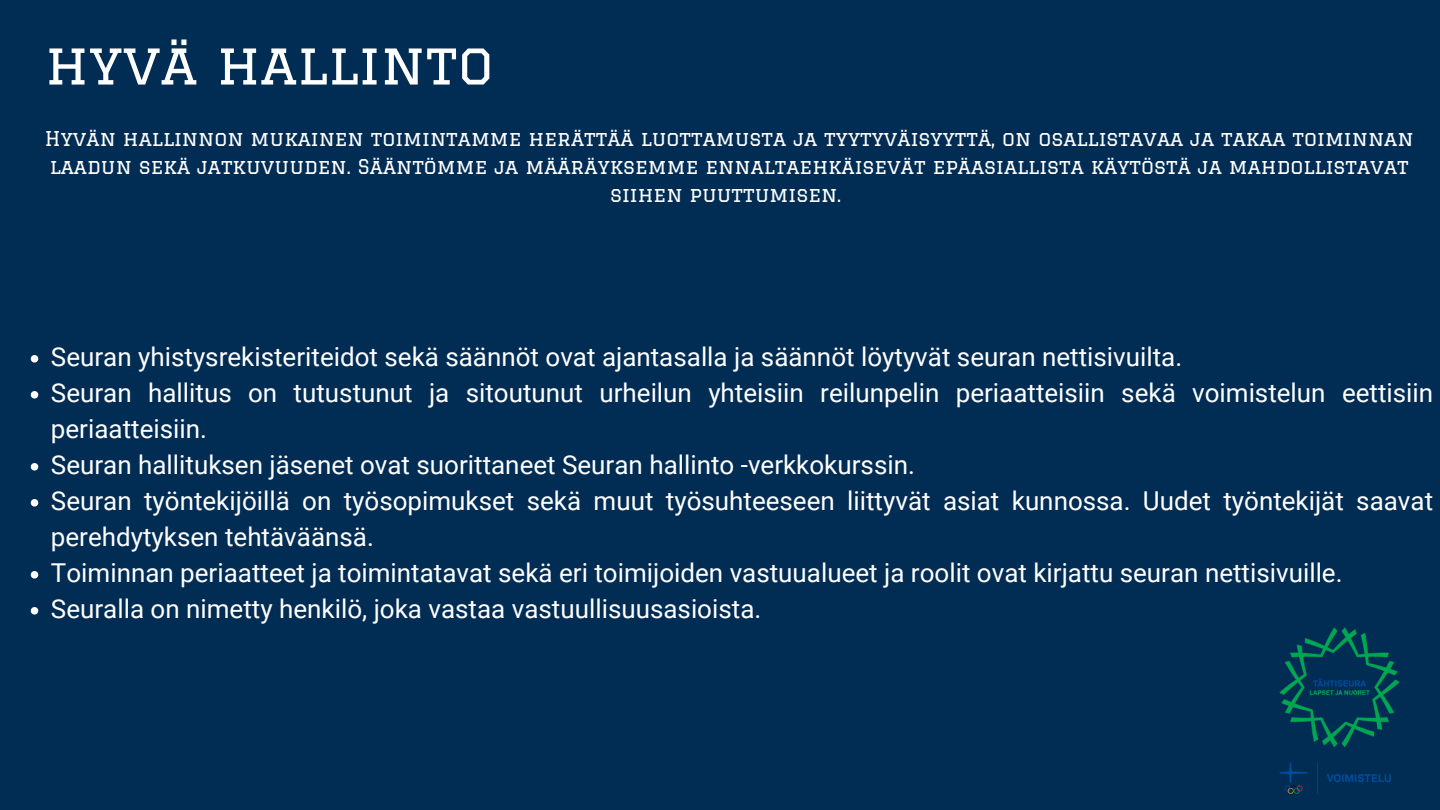
<style>
.page{position:relative;width:1440px;height:810px;background:#012c54}
.page>*{position:absolute;margin:0;border:0;box-sizing:border-box;transform-origin:0 0}
.t1{font:55.5px "Graduate";color:#fff}
.t2{font:26px/36px "Roboto";color:#fff}
.t3{font:20px/27.8px "Graduate";color:#fff;text-align:center}
</style>
<div class="page">
<img style="left:1279px;top:627px;width:121px;height:167px">
<svg style="left:31px;top:355px;width:7px;height:8px"></svg>
<svg style="left:31px;top:391px;width:7px;height:8px"></svg>
<svg style="left:31px;top:463px;width:7px;height:8px"></svg>
<svg style="left:31px;top:499px;width:7px;height:8px"></svg>
<svg style="left:31px;top:571px;width:7px;height:8px"></svg>
<svg style="left:31px;top:607px;width:7px;height:8px"></svg>
<p class="t1" style="left:45px;top:32px;width:450px">hyvä hallinto</p>
<p class="t3" style="left:45px;top:125px;width:1370px">Hyvän hallinnon mukainen toimintamme herättää luottamusta ja tyytyväisyyttä, on osallistavaa ja takaa toiminnan laadun sekä jatkuvuuden. Sääntömme ja määräyksemme ennaltaehkäisevät epäasiallista käytöstä ja mahdollistavat siihen puuttumisen.</p>
<p class="t2" style="left:51px;top:339px;width:1133px">Seuran yhistysrekisteriteidot sekä säännöt ovat ajantasalla ja säännöt löytyvät seuran nettisivuilta.</p>
<p class="t2" style="left:51px;top:375px;width:1384px">Seuran hallitus on tutustunut ja sitoutunut urheilun yhteisiin reilunpelin periaatteisiin sekä voimistelun eettisiin periaatteisiin.</p>
<p class="t2" style="left:51px;top:447px;width:865px">Seuran hallituksen jäsenet ovat suorittaneet Seuran hallinto -verkkokurssin.</p>
<p class="t2" style="left:51px;top:483px;width:1384px">Seuran työntekijöillä on työsopimukset sekä muut työsuhteeseen liittyvät asiat kunnossa. Uudet työntekijät saavat perehdytyksen tehtäväänsä.</p>
<p class="t2" style="left:51px;top:555px;width:1293px">Toiminnan periaatteet ja toimintatavat sekä eri toimijoiden vastuualueet ja roolit ovat kirjattu seuran nettisivuille.</p>
<p class="t2" style="left:51px;top:591px;width:712px">Seuralla on nimetty henkilö, joka vastaa vastuullisuusasioista.</p>
</div>
